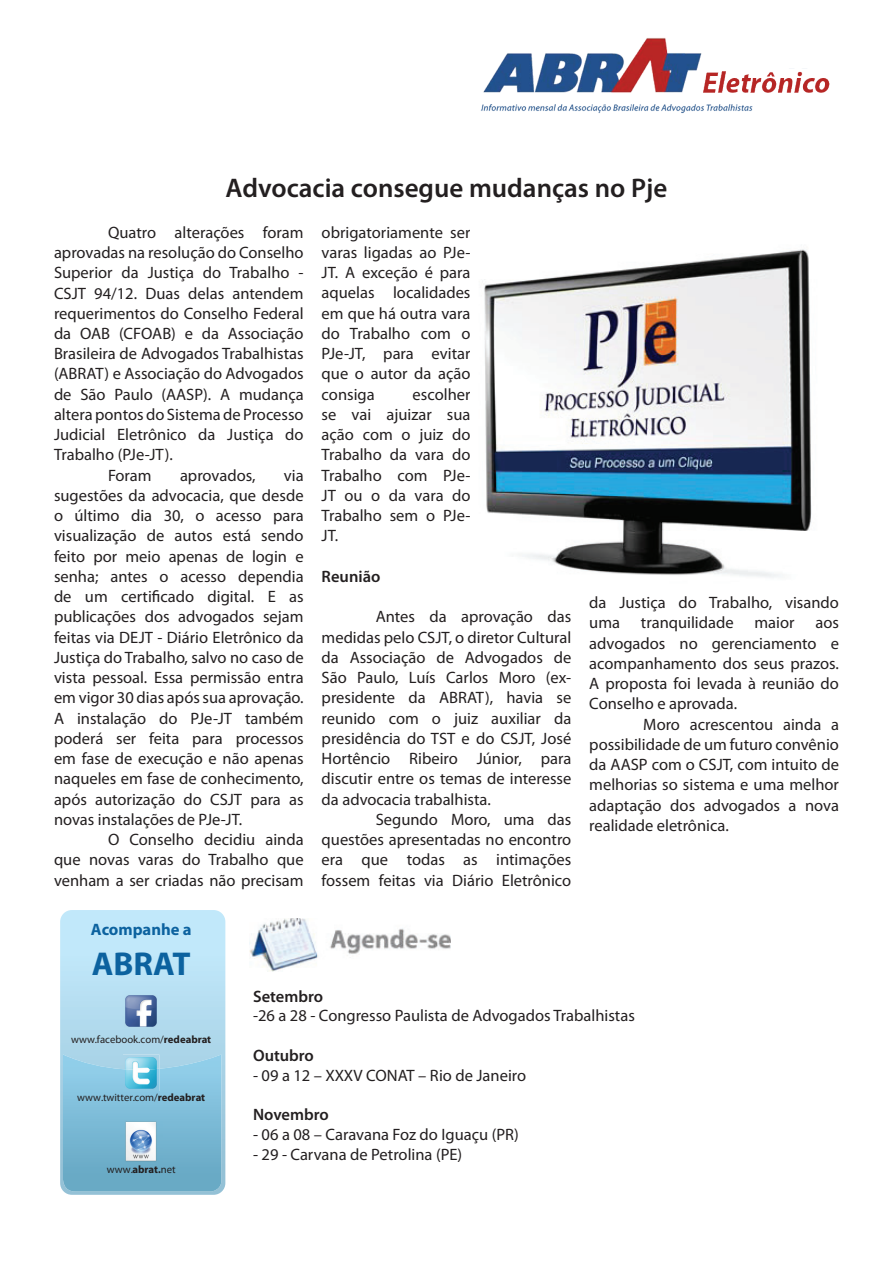
<style>
.page{position:relative;width:893px;height:1263px;background:#fff}
.page>*{position:absolute;margin:0;border:0;box-sizing:border-box;transform-origin:0 0}
.t1{font:700 33.15px "Myriad Pro";color:#0c629f}
.t2{font:600 27px "Myriad Pro";color:#231f20}
.t3{font:700 16.65px "Myriad Pro";color:#0c629f}
.t4{font:16.5px/20.2px "Myriad Pro";color:#231f20;text-align:justify}
.t5{font:600 16.5px "Myriad Pro";color:#231f20}
.t6{font:10.65px "Myriad Pro";color:#231f20}
.s1{font-weight:700}
</style>
<div class="page">
<img style="left:480px;top:38px;width:350px;height:76px">
<svg style="left:60px;top:910px;width:165px;height:285px;background:#b8dff2"></svg>
<img style="left:63px;top:1054px;width:158px;height:137px">
<img style="left:123px;top:992px;width:36px;height:37px">
<img style="left:123px;top:1054px;width:36px;height:37px">
<img style="left:120px;top:1121px;width:42px;height:41px">
<img style="left:483px;top:249px;width:329px;height:329px">
<img style="left:250px;top:918px;width:200px;height:53px">
<h2 class="t2" style="left:226px;top:170px;width:443px">Advocacia consegue mudanças no Pje</h2>
<p class="t4" style="left:108px;top:222px;width:197px">Quatro alterações foram</p>
<p class="t4" style="left:54px;top:242px;width:251px">aprovadas na resolução do Conselho</p>
<p class="t4" style="left:54px;top:262px;width:251px">Superior da Justiça do Trabalho -</p>
<p class="t4" style="left:54px;top:283px;width:251px">CSJT 94/12. Duas delas antendem</p>
<p class="t4" style="left:54px;top:303px;width:251px">requerimentos do Conselho Federal</p>
<p class="t4" style="left:54px;top:323px;width:251px">da OAB (CFOAB) e da Associação</p>
<p class="t4" style="left:54px;top:343px;width:251px">Brasileira de Advogados Trabalhistas</p>
<p class="t4" style="left:54px;top:364px;width:251px">(ABRAT) e Associação do Advogados</p>
<p class="t4" style="left:54px;top:384px;width:251px">de São Paulo (AASP). A mudança</p>
<p class="t4" style="left:54px;top:404px;width:251px">altera pontos do Sistema de Processo</p>
<p class="t4" style="left:54px;top:424px;width:251px">Judicial Eletrônico da Justiça do</p>
<p class="t4" style="left:54px;top:445px;width:120px">Trabalho (PJe-JT).</p>
<p class="t4" style="left:108px;top:465px;width:45px">Foram</p>
<p class="t4" style="left:180px;top:465px;width:77px">aprovados,</p>
<p class="t4" style="left:54px;top:465px;width:251px;text-indent:230px">via sugestões da advocacia, que desde o último dia 30, o acesso para visualização de autos está sendo feito por meio apenas de login e senha; antes o acesso dependia de um certificado digital. E as publicações dos advogados sejam feitas via DEJT - Diário Eletrônico da Justiça do Trabalho, salvo no caso de vista pessoal. Essa permissão entra em vigor 30 dias após sua aprovação.<br>A instalação do PJe-JT também poderá ser feita para processos em fase de execução e não apenas naqueles em fase de conhecimento, após autorização do CSJT para as novas instalações de PJe-JT.</p>
<p class="t4" style="left:54px;top:829px;width:251px;text-indent:54px">O Conselho decidiu ainda que novas varas do Trabalho que venham a ser criadas não precisam</p>
<p class="t3" style="left:91px;top:919px;width:102px">Acompanhe a</p>
<h1 class="t1" style="left:92px;top:942px;width:100px">ABRAT</h1>
<p class="t4" style="left:322px;top:222px;width:150px">obrigatoriamente ser varas ligadas ao PJe-JT. A exceção é para aquelas localidades em que há outra vara do Trabalho com o PJe-JT, para evitar que o autor da ação consiga</p>
<p class="t4" style="left:322px;top:384px;width:150px;text-indent:91px">escolher se vai ajuizar sua ação com o juiz do Trabalho da vara do Trabalho com PJe-JT ou o da vara do Trabalho sem o PJe-JT.</p>
<p class="t5" style="left:322px;top:566px;width:60px">Reunião</p>
<p class="t4" style="left:322px;top:606px;width:251px;text-indent:54px">Antes da aprovação das medidas pelo CSJT, o diretor Cultural da Associação de Advogados de São Paulo, Luís Carlos Moro (ex&shy;presidente da ABRAT), havia se reunido com o juiz auxiliar da presidência do TST e do CSJT, José Hortêncio Ribeiro Júnior, para discutir entre os temas de interesse da advocacia trabalhista.</p>
<p class="t4" style="left:322px;top:809px;width:251px;text-indent:54px">Segundo Moro, uma das questões apresentadas no encontro era que todas as intimações fossem feitas via Diário Eletrônico</p>
<p class="t4" style="left:589px;top:592px;width:251px">da Justiça do Trabalho, visando uma</p>
<p class="t4" style="left:641px;top:612px;width:94px">tranquilidade</p>
<p class="t4" style="left:754px;top:612px;width:42px">maior</p>
<p class="t4" style="left:589px;top:612px;width:251px;text-indent:226px">aos advogados no gerenciamento e acompanhamento dos seus prazos.<br>A proposta foi levada à reunião do Conselho e aprovada.</p>
<p class="t4" style="left:589px;top:714px;width:251px;text-indent:54px">Moro acrescentou ainda a possibilidade de um futuro convênio da AASP com o CSJT, com intuito de melhorias so sistema e uma melhor adaptação dos advogados a nova realidade eletrônica.</p>
<p class="t6" style="left:71px;top:1032px;width:141px">www.facebook.com/<span class="s1">redeabrat</span></p>
<p class="t6" style="left:77px;top:1091px;width:129px">www.twitter.com/<span class="s1">redeabrat</span></p>
<p class="t6" style="left:107px;top:1163px;width:70px">www.<span class="s1">abrat.</span>net</p>
<p class="t5" style="left:253px;top:985px;width:72px">Setembro</p>
<p class="t4" style="left:253px;top:1005px;width:383px">-26 a 28 - Congresso Paulista de Advogados Trabalhistas</p>
<p class="t5" style="left:253px;top:1045px;width:62px">Outubro</p>
<p class="t4" style="left:253px;top:1065px;width:275px">- 09 a 12 – XXXV CONAT – Rio de Janeiro</p>
<p class="t5" style="left:253px;top:1104px;width:77px">Novembro</p>
<p class="t4" style="left:253px;top:1124px;width:267px">- 06 a 08 – Caravana Foz do Iguaçu (PR)</p>
<p class="t4" style="left:253px;top:1144px;width:211px">- 29 - Carvana de Petrolina (PE)</p>
</div>
